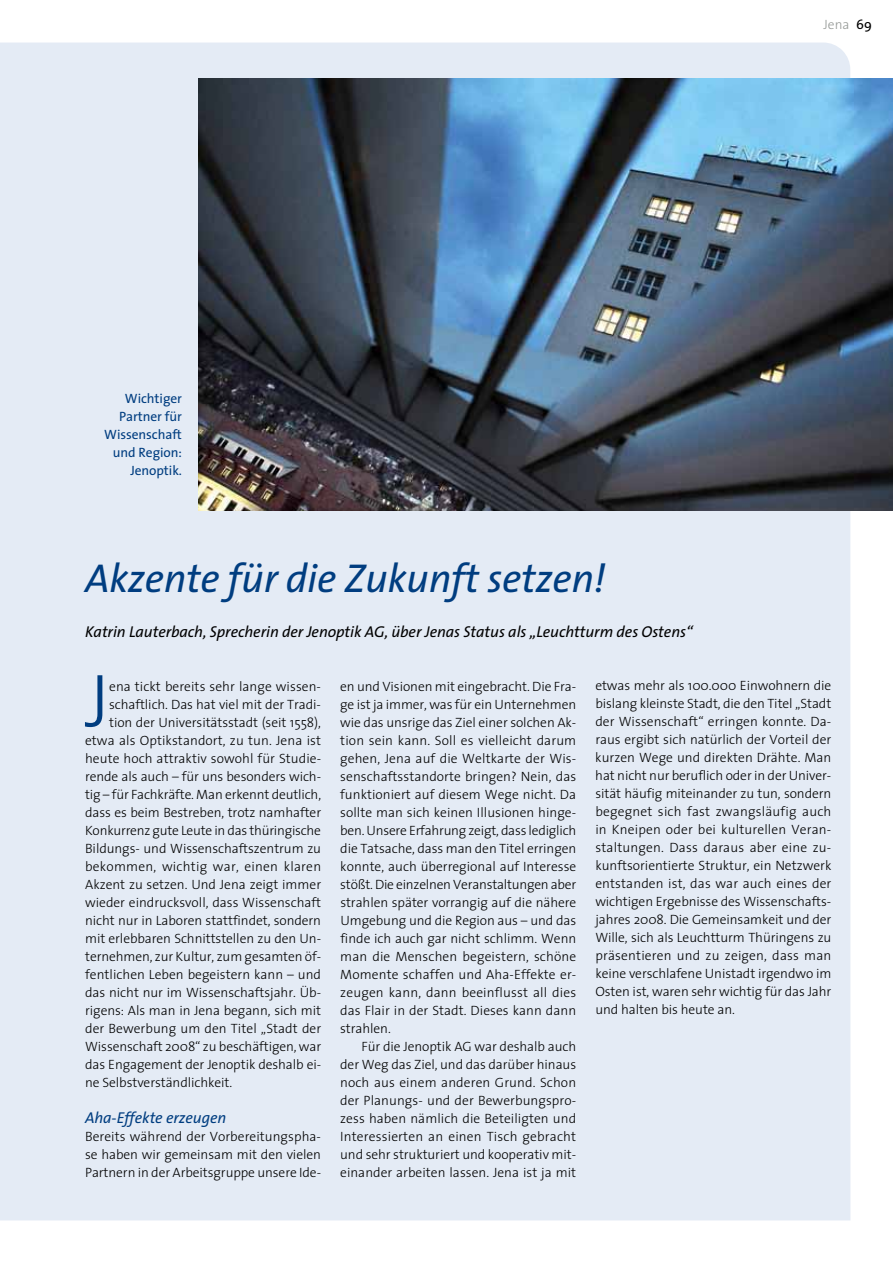
<style>
.page{position:relative;width:893px;height:1263px;background:#fff}
.page>*{position:absolute;margin:0;border:0;box-sizing:border-box;transform-origin:0 0}
.t1{font:300 76.05px "The Sans";color:#003d80}
.t2{font:italic 40.5px "The Sans";letter-spacing:-.01em;color:#003d80}
.t3{font:italic 15.75px "The Sans";letter-spacing:-.005em;color:#000}
.t4{font:italic 15.75px "The Sans";letter-spacing:-.005em;color:#003d80}
.t5{font:300 13.5px/18px "The Sans";letter-spacing:-.005em;color:#000;text-align:justify}
.t6{font:13.5px/18px "The Sans";letter-spacing:-.005em;color:#003d80;text-align:right}
.t7{font:300 13.5px "The Sans";letter-spacing:.015em;color:#000}
.t8{font:300 13.5px "The Sans";color:#969a97}
.s1{font-weight:400;color:#000}
</style>
<div class="page">
<div style="left:0;top:43px;width:850px;height:1177px;background:#e4ebf5"></div>
<img style="left:198px;top:79px;width:695px;height:432px">
<p class="t8" style="left:823px;top:13px;width:50px">Jena <span class="s1">69</span></p>
<p class="t6" style="left:104px;top:389px;width:79px">Wichtiger<br>Partner für<br>Wissenschaft und Region:<br>Jenoptik.</p>
<h2 class="t2" style="left:85px;top:545px;width:522px">Akzente für die Zukunft setzen!</h2>
<p class="t3" style="left:85px;top:618px;width:609px">Katrin Lauterbach, Sprecherin der Jenoptik AG, über Jenas Status als „Leuchtturm des Ostens“</p>
<h1 class="t1" style="left:85px;top:638px;width:26px">J</h1>
<p class="t5" style="left:109px;top:677px;width:213px">ena tickt bereits sehr lange wissen-</p>
<p class="t5" style="left:109px;top:695px;width:213px">schaftlich. Das hat viel mit der Tradi-</p>
<p class="t5" style="left:109px;top:713px;width:213px">tion der Universitätsstadt (seit 1558),</p>
<p class="t5" style="left:85px;top:730px;width:238px">etwa als Optikstandort, zu tun. Jena ist</p>
<p class="t5" style="left:85px;top:748px;width:237px">heute hoch attraktiv sowohl für Studie-</p>
<p class="t5" style="left:85px;top:766px;width:237px">rende als auch – für uns besonders wich-</p>
<p class="t5" style="left:85px;top:784px;width:238px">tig – für Fachkräfte. Man erkennt deutlich,</p>
<p class="t5" style="left:85px;top:802px;width:237px">dass es beim Bestreben, trotz namhafter</p>
<p class="t5" style="left:85px;top:820px;width:237px">Konkurrenz gute Leute in das thüringische</p>
<p class="t5" style="left:85px;top:838px;width:237px">Bildungs- und Wissenschaftszentrum zu</p>
<p class="t7" style="left:85px;top:855px;width:238px">bekommen, wichtig war, einen klaren</p>
<p class="t5" style="left:85px;top:874px;width:237px">Akzent zu setzen. Und Jena zeigt immer</p>
<p class="t5" style="left:85px;top:892px;width:238px">wieder eindrucksvoll, dass Wissenschaft</p>
<p class="t5" style="left:85px;top:910px;width:237px">nicht nur in Laboren stattfindet, sondern</p>
<p class="t5" style="left:85px;top:928px;width:237px">mit erlebbaren Schnittstellen zu den Un-</p>
<p class="t5" style="left:85px;top:946px;width:237px">ternehmen, zur Kultur, zum gesamten öf-</p>
<p class="t5" style="left:85px;top:964px;width:237px">fentlichen Leben begeistern kann – und</p>
<p class="t5" style="left:85px;top:982px;width:238px">das nicht nur im Wissenschaftsjahr. Üb-</p>
<p class="t5" style="left:85px;top:1000px;width:238px">rigens: Als man in Jena begann, sich mit</p>
<p class="t5" style="left:85px;top:1018px;width:238px">der Bewerbung um den Titel „Stadt der</p>
<p class="t5" style="left:85px;top:1036px;width:237px">Wissenschaft 2008“ zu beschäftigen, war</p>
<p class="t5" style="left:85px;top:1054px;width:237px">das Engagement der Jenoptik deshalb ei-</p>
<p class="t5" style="left:85px;top:1072px;width:149px">ne Selbstverständlichkeit.</p>
<p class="t4" style="left:85px;top:1104px;width:143px">Aha-Effekte erzeugen</p>
<p class="t5" style="left:85px;top:1127px;width:238px">Bereits während der Vorbereitungspha&shy;se haben wir gemeinsam mit den vielen Partnern in der Arbeitsgruppe unsere Ide-</p>
<p class="t5" style="left:340px;top:677px;width:238px">en und Visionen mit eingebracht. Die Fra&shy;ge istja immer, was für ein Unternehmen wie das unsrige das Ziel einer solchen Ak&shy;tion sein kann. Soll es vielleicht darum gehen, Jena auf die Weltkarte der Wis&shy;senschaftsstandorte bringen? Nein, das funktioniert auf diesem Wege nicht. Da sollte man sich keinen Illusionen hinge&shy;ben. Unsere Erfahrung zeigt, dass lediglich die Tatsache, dass man den Titel erringen konnte, auch überregional auf Interesse stößt. Die einzelnen Veranstaltungen aber strahlen später vorrangig auf die nähere Umgebung und die Region aus – und das finde ich auch gar nicht schlimm. Wenn man die Menschen begeistern, schöne Momente schaffen und Aha-Effekte er&shy;zeugen kann, dann beeinflusst all dies das Flair in der Stadt. Dieses kann dann strahlen.</p>
<p class="t5" style="left:340px;top:1036px;width:238px;text-indent:21px">Für die Jenoptik AG war deshalb auch der Weg das Ziel, und das darüber hinaus noch aus einem anderen Grund. Schon der Planungs- und der Bewerbungspro&shy;zess haben nämlich die Beteiligten und Interessierten an einen Tisch gebracht und sehr strukturiert und kooperativ mit&shy;einander arbeiten lassen. Jena ist ja mit</p>
<p class="t5" style="left:595px;top:676px;width:238px">etwas mehr als 100.000 Einwohnern die bislang kleinste Stadt, die den Titel „Stadt der Wissenschaft“ erringen konnte. Da&shy;raus ergibt sich natürlich der Vorteil der kurzen Wege und direkten Drähte. Man hat nicht nur beruflich oder in der Univer&shy;sität häufig miteinander zu tun, sondern begegnet sich fast zwangsläufig auch in Kneipen oder bei kulturellen Veran&shy;staltungen. Dass daraus aber eine zu&shy;kunftsorientierte Struktur, ein Netzwerk entstanden ist, das war auch eines der wichtigen Ergebnisse des Wissenschafts&shy;jahres 2008. Die Gemeinsamkeit und der Wille, sich als Leuchtturm Thüringens zu präsentieren und zu zeigen, dass man keine verschlafene Unistadt irgendwo im Osten ist, waren sehr wichtig für das Jahr und halten bis heute an.</p>
</div>
